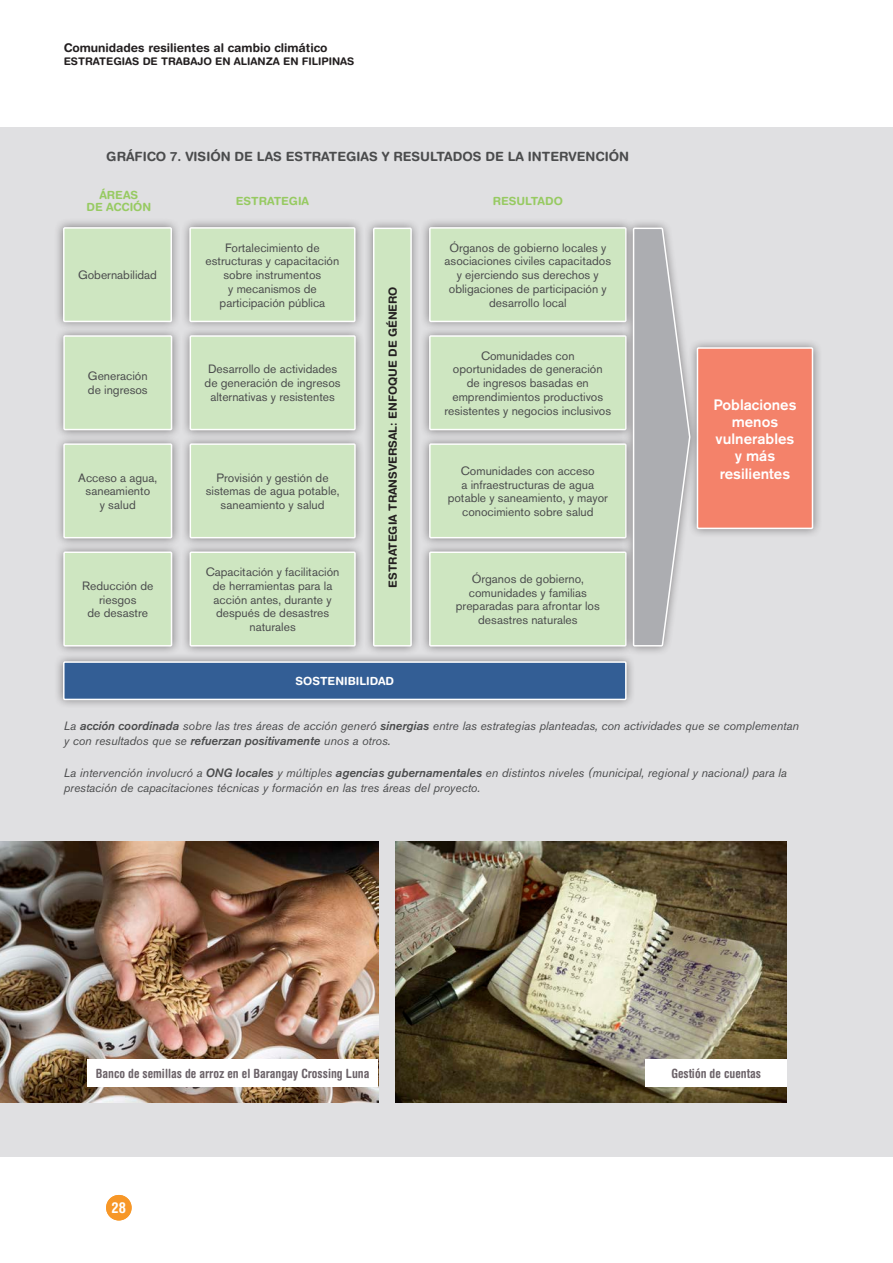
<style>
.page{position:relative;width:893px;height:1263px;background:#fff}
.page>*{position:absolute;margin:0;border:0;box-sizing:border-box;transform-origin:0 0}
.Texto_Tabla{font:500 15px/17.2px "Akzidenz Grotesk BE";color:#fff;text-align:center}
.t1{font:700 condensed 15px "Helvetica Rounded";color:#fff}
.pie_de_foto{font:700 condensed 12.75px "Helvetica Rounded";color:#6c6369}
.TITULO_TABLAS_y_GRAF{font:700 12.75px "Helvetica Rounded";color:#4b4c4d}
.Texto_Tabla-2{font:12px/13.8px "Akzidenz Grotesk BE";color:#4b4c4d;text-align:center}
.RESALTADO_TEXTO{font:italic 12px/15px "Akzidenz Grotesk BE";color:#4b4c4d}
.t2{font:700 12px "Helvetica Rounded";color:#231f20}
.t3{font:700 11.25px "Helvetica Rounded";color:#231f20}
.t4{font:700 11.25px/11.9px "Helvetica Rounded";color:#97ca62;text-align:center}
.t5{font:700 11.25px "Helvetica Rounded";color:#fff}
.t6{font:700 10.5px "Helvetica Rounded";color:#231f20}
.s1{font-weight:500}
</style>
<div class="page">
<div style="left:0;top:128px;width:893px;height:1029px;background:#e0e0e2"></div>
<div style="left:106px;top:1195px;width:26px;height:25px;background:#f79727;border-radius:50%"></div>
<img style="left:0;top:842px;width:378px;height:260px">
<img style="left:396px;top:842px;width:391px;height:260px">
<div style="left:54px;top:218px;width:127px;height:113px;background:#231f20;opacity:.5"></div>
<svg style="left:62px;top:226px;width:111px;height:97px;background:#cfe5c3"></svg>
<div style="left:180px;top:218px;width:185px;height:113px;background:#231f20;opacity:.5"></div>
<svg style="left:188px;top:226px;width:168px;height:97px;background:#cee4c2"></svg>
<div style="left:420px;top:218px;width:216px;height:113px;background:#231f20;opacity:.5"></div>
<div style="left:181px;top:326px;width:184px;height:113px;background:#231f20;opacity:.5"></div>
<svg style="left:188px;top:334px;width:168px;height:97px;background:#cee4c2"></svg>
<div style="left:420px;top:326px;width:216px;height:113px;background:#231f20;opacity:.5"></div>
<div style="left:181px;top:434px;width:184px;height:113px;background:#231f20;opacity:.5"></div>
<div style="left:188px;top:443px;width:168px;height:96px;background:#cee6c1"></div>
<div style="left:420px;top:434px;width:216px;height:113px;background:#231f20;opacity:.5"></div>
<div style="left:181px;top:542px;width:184px;height:113px;background:#231f20;opacity:.5"></div>
<div style="left:188px;top:551px;width:168px;height:96px;background:#cee6c1"></div>
<div style="left:420px;top:542px;width:216px;height:113px;background:#231f20;opacity:.5"></div>
<div style="left:688px;top:338px;width:134px;height:200px;background:#231f20;opacity:.5"></div>
<div style="left:54px;top:326px;width:127px;height:113px;background:#231f20;opacity:.5"></div>
<svg style="left:62px;top:334px;width:111px;height:97px;background:#cfe5c4"></svg>
<div style="left:54px;top:434px;width:127px;height:113px;background:#231f20;opacity:.5"></div>
<svg style="left:62px;top:443px;width:111px;height:96px;background:#cfe5c4"></svg>
<div style="left:54px;top:542px;width:127px;height:113px;background:#231f20;opacity:.5"></div>
<svg style="left:62px;top:551px;width:111px;height:96px;background:#cfe5c4"></svg>
<div style="left:364px;top:219px;width:57px;height:436px;background:#231f20;opacity:.5"></div>
<svg style="left:372px;top:227px;width:41px;height:421px;background:#d0e5c5"></svg>
<div style="left:54px;top:652px;width:582px;height:57px;background:#231f20;opacity:.5"></div>
<svg style="left:62px;top:660px;width:565px;height:41px;background:#496e9e"></svg>
<div style="left:624px;top:219px;width:75px;height:436px;background:#231f20;opacity:.5"></div>
<svg style="left:428px;top:226px;width:386px;height:421px"></svg>
<div style="left:646px;top:1059px;width:141px;height:27px;background:#fff"></div>
<div style="left:87px;top:1059px;width:291px;height:27px;background:#fff"></div>
<p class="t2" style="left:64px;top:40px;width:265px">Comunidades resilientes al cambio climático</p>
<p class="t6" style="left:64px;top:55px;width:292px">ESTRATEGIAS DE TRABAJO EN ALIANZA EN FILIPINAS</p>
<p class="TITULO_TABLAS_y_GRAF" style="left:106px;top:149px;width:524px">GRÁFICO 7. VISIÓN DE LAS ESTRATEGIAS Y RESULTADOS DE LA INTERVENCIÓN</p>
<p class="t4" style="left:86px;top:189px;width:66px">ÁREAS<br>DE ACCIÓN</p>
<p class="t4" style="left:236px;top:195px;width:75px">ESTRATEGIA</p>
<p class="t4" style="left:493px;top:195px;width:72px">RESULTADO</p>
<p class="Texto_Tabla-2" style="left:78px;top:268px;width:80px">Gobernabilidad</p>
<p class="Texto_Tabla-2" style="left:88px;top:369px;width:61px;text-align:left">Generación de ingresos</p>
<p class="Texto_Tabla-2" style="left:78px;top:470px;width:81px">Acceso a agua, saneamiento<br>y salud</p>
<p class="Texto_Tabla-2" style="left:82px;top:579px;width:73px">Reducción de riesgos<br>de desastre</p>
<p class="Texto_Tabla-2" style="left:206px;top:240px;width:135px">Fortalecimiento de estructuras y capacitación sobre instrumentos<br>y mecanismos de participación pública</p>
<p class="Texto_Tabla-2" style="left:445px;top:240px;width:168px">Órganos de gobierno locales y asociaciones civiles capacitados y ejerciendo sus derechos y obligaciones de participación y desarrollo local</p>
<p class="t3" style="left:386px;top:588px;width:303px;rotate:-90deg">ESTRATEGIA TRANSVERSAL: ENFOQUE DE GÉNERO</p>
<p class="Texto_Tabla-2" style="left:444px;top:349px;width:168px">Comunidades con oportunidades de generación<br>de ingresos basadas en emprendimientos productivos resistentes y negocios inclusivos</p>
<p class="Texto_Tabla-2" style="left:205px;top:362px;width:138px">Desarrollo de actividades de generación de ingresos alternativas y resistentes</p>
<p class="Texto_Tabla-2" style="left:206px;top:470px;width:135px">Provisión y gestión de sistemas de agua potable, saneamiento y salud</p>
<p class="Texto_Tabla-2" style="left:448px;top:464px;width:162px">Comunidades con acceso<br>a infraestructuras de agua potable y saneamiento, y mayor conocimiento sobre salud</p>
<p class="Texto_Tabla-2" style="left:206px;top:565px;width:135px">Capacitación y facilitación de herramientas para la acción antes, durante y después de desastres naturales</p>
<p class="Texto_Tabla-2" style="left:456px;top:572px;width:146px">Órganos de gobierno, comunidades y familias preparadas para afrontar los desastres naturales</p>
<p class="Texto_Tabla" style="left:713px;top:396px;width:85px">Poblaciones menos vulnerables y más resilientes</p>
<p class="t5" style="left:296px;top:674px;width:100px">SOSTENIBILIDAD</p>
<p class="RESALTADO_TEXTO" style="left:64px;top:718px;width:737px">La <span class="s1">acción coordinada</span> sobre las tres áreas de acción generó <span class="s1">sinergias</span> entre las estrategias planteadas, con actividades que se complementan y con resultados que se <span class="s1">refuerzan positivamente</span> unos a otros.</p>
<p class="RESALTADO_TEXTO" style="left:64px;top:765px;width:725px">La intervención involucró a <span class="s1">ONG locales</span> y múltiples <span class="s1">agencias gubernamentales</span> en distintos niveles (municipal, regional y nacional) para la prestación de capacitaciones técnicas y formación en las tres áreas del proyecto.</p>
<p class="pie_de_foto" style="left:96px;top:1065px;width:275px">Banco de semillas de arroz en el Barangay Crossing Luna</p>
<p class="pie_de_foto" style="left:671px;top:1065px;width:91px">Gestión de cuentas</p>
<p class="t1" style="left:112px;top:1198px;width:16px">28</p>
</div>
